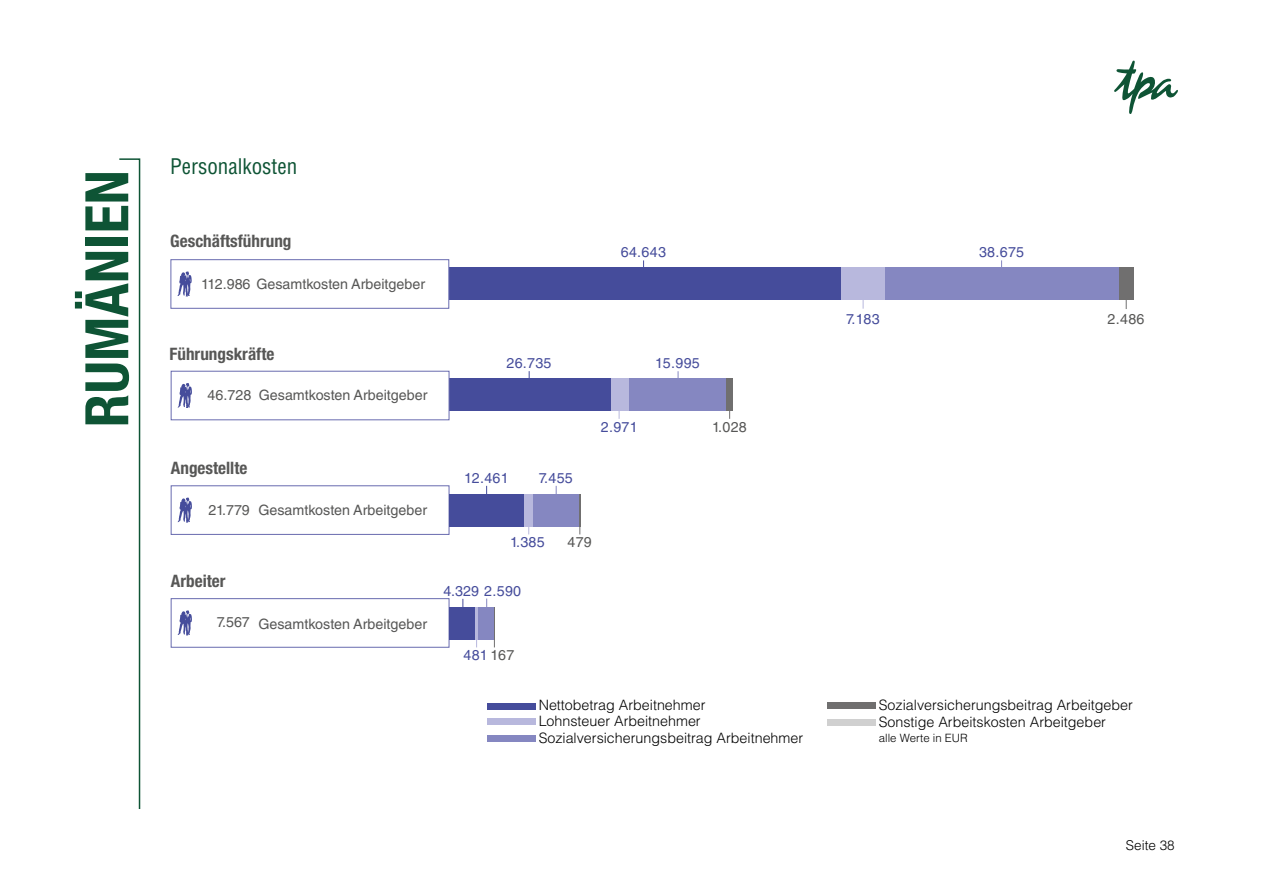
<style>
.page{position:relative;width:1263px;height:893px;background:#fff}
.page>*{position:absolute;margin:0;border:0;box-sizing:border-box;transform-origin:0 0}
.t1{font:700 condensed 60px "Helvetica Neue LT Std";color:#0e5435}
.t2{font:condensed 21px "Helvetica LT Std";color:#0e5435}
.t3{font:700 condensed 17.1px "Helvetica Neue LT Pro";color:#575756}
.t4{font:300 14.25px/16.8px "Helvetica LT Std";color:#000}
.t5{font:14.25px "Helvetica LT Std";color:#575756}
.t6{font:14.25px "Helvetica LT Std";letter-spacing:.02em;color:#454c9b}
.t7{font:300 13.5px "Helvetica LT Std";color:#000}
.t8{font:300 11.4px "Helvetica LT Std";color:#000}
.s1{color:#575756}
</style>
<div class="page">
<svg style="left:1114px;top:61px;width:64px;height:53px"></svg>
<div style="left:449px;top:267px;width:392px;height:33px;background:#454c9b"></div>
<div style="left:1118px;top:267px;width:16px;height:33px;background:#706f6f"></div>
<div style="left:884px;top:267px;width:235px;height:33px;background:#8587c1"></div>
<div style="left:841px;top:267px;width:43px;height:33px;background:#b8b8dd"></div>
<div style="left:449px;top:378px;width:162px;height:33px;background:#454c9b"></div>
<div style="left:726px;top:378px;width:6px;height:33px;background:#706f6f"></div>
<div style="left:629px;top:378px;width:97px;height:33px;background:#8587c1"></div>
<div style="left:611px;top:378px;width:18px;height:33px;background:#b8b8dd"></div>
<div style="left:171px;top:259px;width:278px;height:50px;border:1px solid #686baf"></div>
<svg style="left:177px;top:272px;width:15px;height:24px"></svg>
<div style="left:487px;top:702px;width:48px;height:7px;background:#454c9b"></div>
<div style="left:827px;top:702px;width:48px;height:7px;background:#706f6f"></div>
<div style="left:827px;top:719px;width:48px;height:7px;background:#d0d0d0"></div>
<div style="left:487px;top:735px;width:48px;height:7px;background:#8587c1"></div>
<div style="left:487px;top:718px;width:48px;height:7px;background:#b8b8dd"></div>
<div style="left:171px;top:371px;width:278px;height:49px;border:1px solid #686baf"></div>
<svg style="left:177px;top:383px;width:15px;height:25px"></svg>
<div style="left:171px;top:485px;width:278px;height:50px;border:1px solid #686baf"></div>
<svg style="left:177px;top:498px;width:15px;height:25px"></svg>
<div style="left:171px;top:598px;width:278px;height:50px;border:1px solid #686baf"></div>
<svg style="left:177px;top:610px;width:15px;height:25px"></svg>
<div style="left:449px;top:494px;width:76px;height:32px;background:#454c9b"></div>
<hr style="left:578px;top:494px;width:3px;height:32px;background:#706f6f">
<div style="left:533px;top:494px;width:45px;height:32px;background:#8587c1"></div>
<div style="left:525px;top:494px;width:8px;height:32px;background:#b8b8dd"></div>
<div style="left:449px;top:607px;width:26px;height:32px;background:#454c9b"></div>
<hr style="left:494px;top:607px;width:1px;height:32px;background:#706f6f">
<div style="left:478px;top:607px;width:16px;height:32px;background:#8587c1"></div>
<hr style="left:475px;top:607px;width:3px;height:32px;background:#b8b8dd">
<svg style="left:119px;top:158px;width:22px;height:651px"></svg>
<h1 class="t1" style="left:71px;top:427px;width:259px;rotate:-90deg">RUMÄNIEN</h1>
<h2 class="t2" style="left:170px;top:154px;width:129px">Personalkosten</h2>
<p class="t3" style="left:170px;top:231px;width:123px">Geschäftsführung</p>
<p class="t5" style="left:201px;top:276px;width:225px">112.986 Gesamtkosten Arbeitgeber</p>
<p class="t3" style="left:170px;top:344px;width:106px">Führungskräfte</p>
<p class="t5" style="left:208px;top:386px;width:45px">46.728</p>
<p class="t5" style="left:259px;top:386px;width:170px">Gesamtkosten Arbeitgeber</p>
<p class="t3" style="left:171px;top:458px;width:78px">Angestellte</p>
<p class="t5" style="left:208px;top:501px;width:43px">21.779</p>
<p class="t5" style="left:258px;top:501px;width:170px">Gesamtkosten Arbeitgeber</p>
<p class="t3" style="left:171px;top:571px;width:56px">Arbeiter</p>
<p class="t5" style="left:217px;top:614px;width:35px">7.567</p>
<p class="t5" style="left:258px;top:615px;width:170px">Gesamtkosten Arbeitgeber</p>
<p class="t6" style="left:621px;top:244px;width:47px">64.643</p>
<p class="t6" style="left:979px;top:244px;width:47px">38.675</p>
<p class="t6" style="left:506px;top:355px;width:47px">26.735</p>
<p class="t6" style="left:655px;top:355px;width:46px">15.995</p>
<p class="t6" style="left:464px;top:470px;width:46px">12.461</p>
<p class="t6" style="left:539px;top:470px;width:36px">7.455</p>
<p class="t6" style="left:601px;top:419px;width:38px">2.971</p>
<p class="t5" style="left:712px;top:419px;width:36px">1.028</p>
<p class="t6" style="left:510px;top:534px;width:36px">1.385</p>
<p class="t5" style="left:567px;top:534px;width:26px">479</p>
<p class="t6" style="left:443px;top:582px;width:79px">4.329 2.590</p>
<p class="t6" style="left:463px;top:647px;width:52px">481 <span class="s1">167</span></p>
<p class="t4" style="left:539px;top:696px;width:168px">Nettobetrag Arbeitnehmer</p>
<p class="t4" style="left:539px;top:729px;width:266px">Sozialversicherungsbeitrag Arbeitnehmer</p>
<p class="t4" style="left:539px;top:712px;width:164px">Lohnsteuer Arbeitnehmer</p>
<p class="t6" style="left:846px;top:311px;width:35px">7.183</p>
<p class="t5" style="left:1107px;top:311px;width:38px">2.486</p>
<p class="t4" style="left:879px;top:696px;width:256px">Sozialversicherungsbeitrag Arbeitgeber<br>Sonstige Arbeitskosten Arbeitgeber</p>
<p class="t8" style="left:879px;top:731px;width:90px">alle Werte in EUR</p>
<p class="t7" style="left:1126px;top:836px;width:50px">Seite 38</p>
</div>
